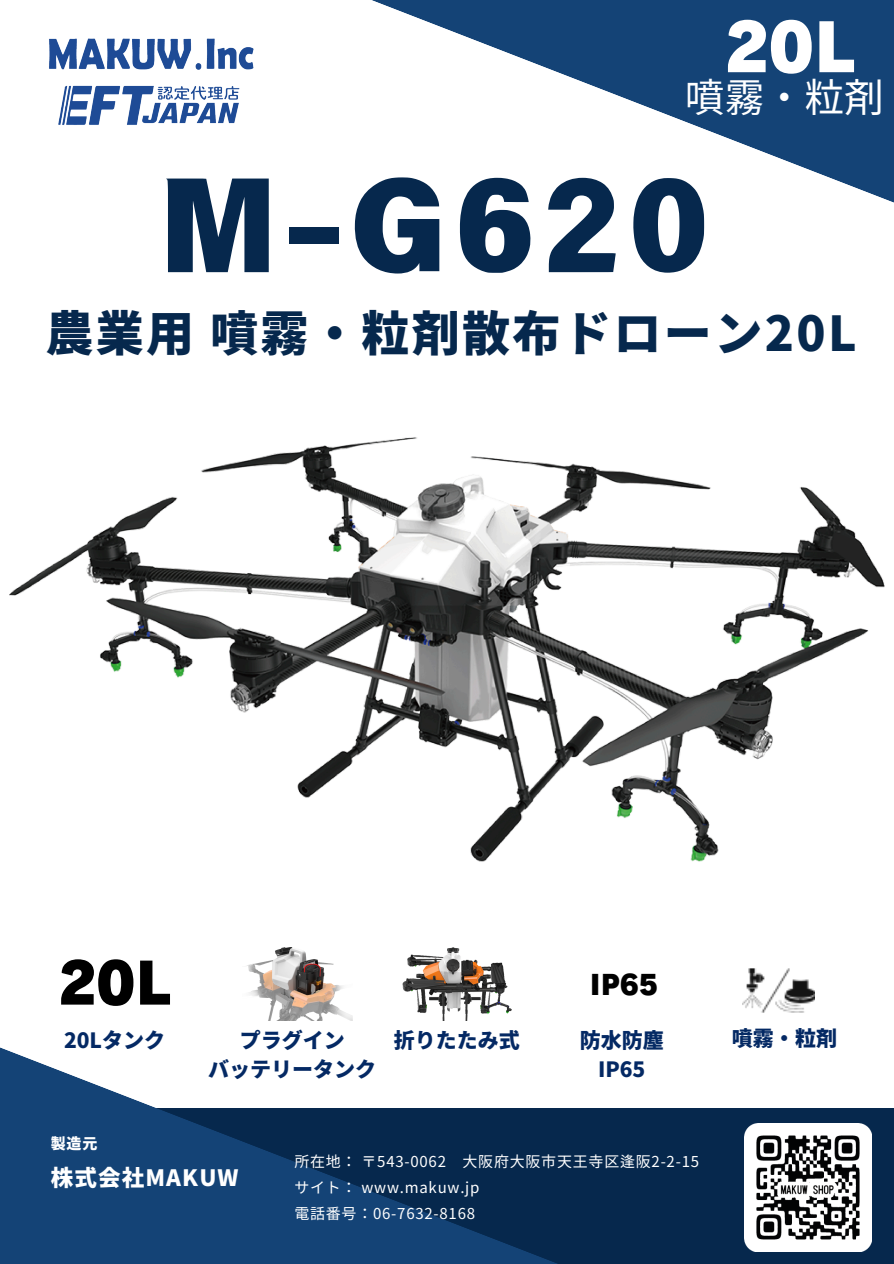
<style>
.page{position:relative;width:894px;height:1264px;background:#fff}
.page>*{position:absolute;margin:0;border:0;box-sizing:border-box;transform-origin:0 0}
.t1{font:124.5px "Canva Title Bole KR";color:#06284d}
.t2{font:65.25px "Canva Rodin Cattleya Pro UB";color:#fff}
.t3{font:56.4px "Canva Rodin Cattleya Pro UB";color:#000}
.t4{font:900 48px "Noto Sans JP";letter-spacing:.05em;color:#06284d}
.t5{font:39.75px "Noto Sans JP";color:#fff}
.t6{font:900 37.5px "Noto Sans JP";color:#fff}
.t7{font:27px "Canva Rodin Cattleya Pro UB";color:#000}
.t8{font:900 22.5px "Noto Sans JP";letter-spacing:.05em;color:#fff}
.t9{font:900 21px "Noto Sans JP";color:#042964}
.t10{font:15px "Noto Sans JP";letter-spacing:.05em;color:#fff}
.t11{font:900 15px "Noto Sans JP";color:#fff}
</style>
<div class="page">
<div style="left:0;top:1108px;width:893px;height:155px;background:#06284d"></div>
<svg style="left:0;top:1018px;width:814px;height:245px"></svg>
<img style="left:49px;top:38px;width:204px;height:87px">
<img style="left:744px;top:1123px;width:127px;height:127px">
<svg style="left:372px;top:0;width:521px;height:202px;fill:#144376"></svg>
<img style="left:243px;top:947px;width:109px;height:73px">
<img style="left:741px;top:968px;width:72px;height:58px">
<img style="left:401px;top:947px;width:111px;height:73px">
<div style="left:132px;top:151px;width:610px;height:151px;background:#fff"></div>
<img style="left:9px;top:437px;width:874px;height:425px">
<p class="t2" style="left:723px;top:15px;width:134px">20L</p>
<p class="t5" style="left:684px;top:66px;width:200px">噴霧・粒剤</p>
<h2 class="t6" style="left:684px;top:43px;width:189px">教習機向け</h2>
<h5 class="t1" style="left:159px;top:163px;width:552px">M-G620</h5>
<h4 class="t4" style="left:45px;top:295px;width:812px">農業用噴霧・粒剤散布ドローン20L</h4>
<p class="t3" style="left:57px;top:954px;width:116px">20L</p>
<p class="t9" style="left:64px;top:1023px;width:103px">20Lタンク</p>
<h3 class="t9" style="left:239px;top:1023px;width:106px">プラグイン</h3>
<p class="t9" style="left:208px;top:1052px;width:169px">バッテリータンク</p>
<p class="t7" style="left:589px;top:971px;width:69px">IP65</p>
<p class="t9" style="left:394px;top:1023px;width:127px">折りたたみ式</p>
<p class="t9" style="left:579px;top:1023px;width:85px">防水防塵</p>
<p class="t9" style="left:598px;top:1052px;width:49px">IP65</p>
<p class="t11" style="left:51px;top:1131px;width:48px">製造元</p>
<p class="t8" style="left:51px;top:1159px;width:189px">株式会社MAKUW</p>
<h6 class="t10" style="left:294px;top:1149px;width:406px">所在地：〒543-0062 大阪府大阪市天王寺区逢阪2-2-15</h6>
<p class="t10" style="left:294px;top:1175px;width:186px">サイト： www.makuw.jp</p>
<h1 class="t10" style="left:294px;top:1201px;width:182px">電話番号：06-7632-8168</h1>
<p class="t9" style="left:731px;top:1021px;width:106px">噴霧・粒剤</p>
</div>
